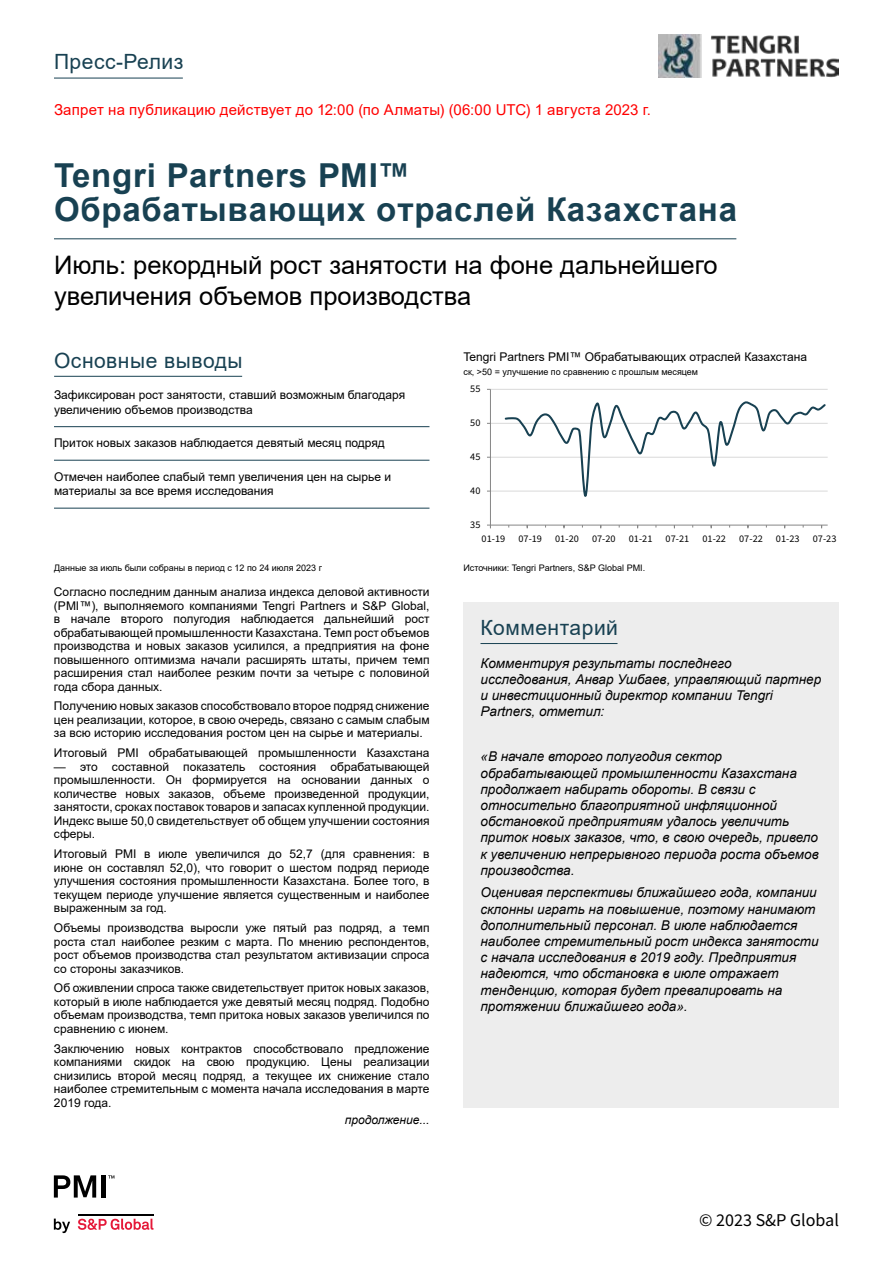
<style>
.page{position:relative;width:893px;height:1263px;background:#fff}
.page>*{position:absolute;margin:0;border:0;box-sizing:border-box;transform-origin:0 0}
.t1{font:700 33px/34.5px "Arial";letter-spacing:.025em;color:#184152}
.t2{font:25.5px/30.6px "Arial";color:#000}
.t3{font:21px "Arial";letter-spacing:.025em;color:#184152}
.t4{font:18px "Source Sans Pro";color:#000}
.t5{font:15px "Arial";letter-spacing:.015em;color:#f00}
.t6{font:italic 13.5px/16.2px "Arial";color:#000}
.t7{font:12px/13.5px "Arial";color:#000;text-align:justify}
.t8{font:italic 12px "Arial";color:#000}
.t9{font:10.2px "Source Sans Pro";letter-spacing:-.005em;color:#000}
.t10{font:9px "Arial";color:#000}
</style>
<div class="page">
<svg style="left:54px;top:1218px;width:16px;height:15px"></svg>
<svg style="left:78px;top:1218px;width:75px;height:12px"></svg>
<hr style="left:78px;top:1213px;width:75px;height:2px;background:#000">
<svg style="left:54px;top:1175px;width:42px;height:22px"></svg>
<div style="left:101px;top:1175px;width:5px;height:22px;background:#000"></div>
<svg style="left:108px;top:1175px;width:6px;height:3px"></svg>
<hr style="left:490px;top:491px;width:338px;height:1px;background:#d9d9d9">
<hr style="left:490px;top:457px;width:338px;height:1px;background:#d9d9d9">
<hr style="left:490px;top:423px;width:338px;height:1px;background:#d9d9d9">
<hr style="left:490px;top:389px;width:338px;height:1px;background:#d9d9d9">
<hr style="left:490px;top:389px;width:1px;height:136px;background:#868686">
<hr style="left:490px;top:525px;width:338px;height:1px;background:#868686">
<svg style="left:503px;top:401px;width:324px;height:96px"></svg>
<hr style="left:54px;top:376px;width:188px;height:1px;background:#184152">
<hr style="left:54px;top:78px;width:129px;height:1px;background:#184152">
<hr style="left:54px;top:238px;width:682px;height:1px;background:#184152">
<hr style="left:54px;top:426px;width:375px;height:1px;background:#184152">
<hr style="left:54px;top:460px;width:375px;height:1px;background:#184152">
<hr style="left:54px;top:508px;width:375px;height:1px;background:#184152">
<img style="left:659px;top:35px;width:180px;height:42px">
<div style="left:463px;top:602px;width:376px;height:56px;background:#ededed"></div>
<hr style="left:480px;top:643px;width:137px;height:1px;background:#184152">
<div style="left:463px;top:658px;width:376px;height:450px;background:#ededed"></div>
<h3 class="t3" style="left:54px;top:47px;width:131px">Пресс-Релиз</h3>
<p class="t5" style="left:54px;top:100px;width:599px">Запрет на публикацию действует до 12:00 (по Алматы) (06:00 UTC) 1 августа 2023 г.</p>
<h1 class="t1" style="left:54px;top:158px;width:685px">Tengri Partners PMI™<br>Обрабатывающих отраслей Казахстана</h1>
<h2 class="t2" style="left:54px;top:250px;width:665px">Июль: рекордный рост занятости на фоне дальнейшего увеличения объемов производства</h2>
<h3 class="t3" style="left:54px;top:346px;width:190px">Основные выводы</h3>
<p class="t7" style="left:54px;top:388px;width:353px;line-height:14.4px">Зафиксирован рост занятости, ставший возможным благодаря увеличению объемов производства</p>
<p class="t7" style="left:54px;top:436px;width:332px">Приток новых заказов наблюдается девятый месяц подряд</p>
<p class="t7" style="left:54px;top:469px;width:339px;line-height:14.4px">Отмечен наиболее слабый темп увеличения цен на сырье и материалы за все время исследования</p>
<p class="t10" style="left:54px;top:561px;width:269px">Данные за июль были собраны в период с 12 по 24 июля 2023 г</p>
<p class="t7" style="left:54px;top:585px;width:377px">Согласно последним данным анализа индекса деловой активности (PMI™), выполняемого компаниями Tengri Partners и S&amp;P Global, в начале второго полугодия наблюдается дальнейший рост обрабатывающей промышленности Казахстана. Темп рост объемов производства и новых заказов усилился, а предприятия на фоне повышенного оптимизма начали расширять штаты, причем темп расширения стал наиболее резким почти за четыре с половиной года сбора данных.</p>
<p class="t7" style="left:54px;top:699px;width:377px">Получению новых заказов способствовало второе подряд снижение цен реализации, которое, в свою очередь, связано с самым слабым за всю историю исследования ростом цен на сырье и материалы.</p>
<p class="t7" style="left:54px;top:746px;width:377px">Итоговый PMI обрабатывающей промышленности Казахстана</p>
<p class="t7" style="left:54px;top:760px;width:377px">— это составной показатель состояния обрабатывающей промышленности. Он формируется на основании данных о количестве новых заказов, объеме произведенной продукции, занятости, сроках поставок товаров и запасах купленной продукции.<br>Индекс выше 50,0 свидетельствует об общем улучшении состояния сферы.</p>
<p class="t7" style="left:54px;top:847px;width:377px">Итоговый PMI в июле увеличился до 52,7 (для сравнения: в июне он составлял 52,0), что говорит о шестом подряд периоде улучшения состояния промышленности Казахстана. Более того, в текущем периоде улучшение является существенным и наиболее выраженным за год.</p>
<p class="t7" style="left:54px;top:921px;width:377px">Объемы производства выросли уже пятый раз подряд, а темп роста стал наиболее резким с марта. По мнению респондентов, рост объемов производства стал результатом активизации спроса со стороны заказчиков.</p>
<p class="t7" style="left:54px;top:981px;width:377px">Об оживлении спроса также свидетельствует приток новых заказов, который в июле наблюдается уже девятый месяц подряд. Подобно объемам производства, темп притока новых заказов увеличился по сравнению с июнем.</p>
<p class="t7" style="left:54px;top:1042px;width:377px">Заключению новых контрактов способствовало предложение компаниями скидок на свою продукцию. Цены реализации снизились второй месяц подряд, а текущее их снижение стало наиболее стремительным с момента начала исследования в марте 2019 года.</p>
<p class="t8" style="left:345px;top:1112px;width:86px">продолжение...</p>
<p class="t7" style="left:463px;top:350px;width:345px">Tengri Partners PMI™ Обрабатывающих отраслей Казахстана</p>
<p class="t10" style="left:463px;top:365px;width:236px">ск, &gt;50 = улучшение по сравнению с прошлым месяцем</p>
<p class="t9" style="left:470px;top:383px;width:12px">55</p>
<p class="t9" style="left:470px;top:416px;width:12px">50</p>
<p class="t9" style="left:470px;top:450px;width:12px">45</p>
<p class="t9" style="left:470px;top:484px;width:12px">40</p>
<p class="t9" style="left:470px;top:518px;width:12px">35</p>
<p class="t9" style="left:482px;top:532px;width:25px">01-19</p>
<p class="t9" style="left:518px;top:532px;width:25px">07-19</p>
<p class="t9" style="left:555px;top:532px;width:25px">01-20</p>
<p class="t9" style="left:592px;top:532px;width:25px">07-20</p>
<p class="t9" style="left:629px;top:532px;width:25px">01-21</p>
<p class="t9" style="left:666px;top:532px;width:25px">07-21</p>
<p class="t9" style="left:702px;top:532px;width:25px">01-22</p>
<p class="t9" style="left:739px;top:532px;width:25px">07-22</p>
<p class="t9" style="left:776px;top:532px;width:25px">01-23</p>
<p class="t9" style="left:813px;top:532px;width:25px">07-23</p>
<p class="t10" style="left:463px;top:561px;width:183px">Источники: Tengri Partners, S&amp;P Global PMI.</p>
<h3 class="t3" style="left:480px;top:613px;width:139px">Комментарий</h3>
<p class="t6" style="left:480px;top:655px;width:342px">Комментируя результаты последнего исследования, Анвар Ушбаев, управляющий партнер и инвестиционный директор компании Tengri Partners, отметил:</p>
<p class="t6" style="left:480px;top:749px;width:340px">«В начале второго полугодия сектор обрабатывающей промышленности Казахстана продолжает набирать обороты. В связи с относительно благоприятной инфляционной обстановкой предприятиям удалось увеличить приток новых заказов, что, в свою очередь, привело к увеличению непрерывного периода роста объемов производства.</p>
<p class="t6" style="left:480px;top:885px;width:340px">Оценивая перспективы ближайшего года, компании склонны играть на повышение, поэтому нанимают дополнительный персонал. В июле наблюдается наиболее стремительный рост индекса занятости с начала исследования в 2019 году. Предприятия надеются, что обстановка в июле отражает тенденцию, которая будет превалировать на протяжении ближайшего года».</p>
<h3 class="t4" style="left:699px;top:1209px;width:141px">© 2023 S&amp;P Global</h3>
</div>
